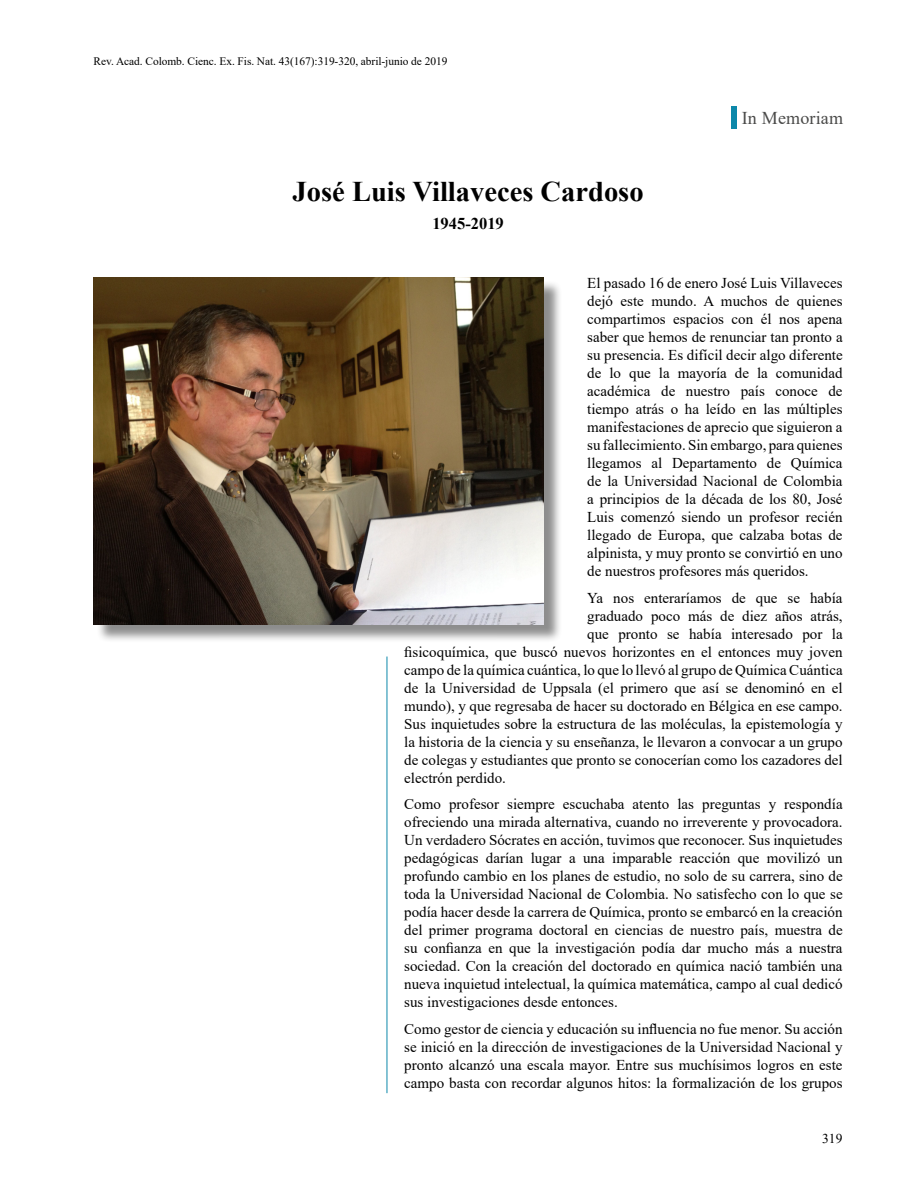
<style>
.page{position:relative;width:915px;height:1191px;background:#fff}
.page>*{position:absolute;margin:0;border:0;box-sizing:border-box;transform-origin:0 0}
.t1{font:700 28.5px "Times New Roman";color:#000}
.t2{font:18px "Times New Roman";letter-spacing:.01em;color:#4a4a49}
.t3{font:700 16.5px "Times New Roman";color:#000}
.t4{font:15px/18px "Times New Roman";color:#000;text-align:justify}
.t5{font:13.5px "Times New Roman";color:#000}
.t6{font:11.4px "Times New Roman";letter-spacing:-.005em;color:#000}
</style>
<div class="page">
<div style="left:730px;top:106px;width:6px;height:22px;background:#0d88aa"></div>
<hr style="left:386px;top:656px;width:1px;height:437px;background:#0d88aa">
<div style="left:96px;top:280px;width:466px;height:363px;background:#000;opacity:.45"></div>
<img style="left:94px;top:278px;width:449px;height:346px">
<p class="t6" style="left:94px;top:53px;width:355px">Rev. Acad. Colomb. Cienc. Ex. Fis. Nat. 43(167):319-320, abril-junio de 2019</p>
<h1 class="t1" style="left:292px;top:171px;width:352px">José Luis Villaveces Cardoso</h1>
<p class="t3" style="left:432px;top:212px;width:73px">1945-2019</p>
<p class="t2" style="left:741px;top:105px;width:103px">In Memoriam</p>
<p class="t4" style="left:587px;top:274px;width:257px">El pasado 16 de enero José Luis Villaveces dejó este mundo. A muchos de quienes compartimos espacios con él nos apena saber que hemos de renunciar tan pronto a su presencia. Es difícil decir algo diferente de lo que la mayoría de la comunidad académica de nuestro país conoce de tiempo atrás o ha leído en las múltiples manifestaciones de aprecio que siguieron a su fallecimiento. Sin embargo, para quienes llegamos al Departamento de Química de la Universidad Nacional de Colombia a principios de la década de los 80, José Luis comenzó siendo un profesor recién llegado de Europa, que calzaba botas de alpinista, y muy pronto se convirtió en uno de nuestros profesores más queridos.</p>
<p class="t4" style="left:587px;top:588px;width:257px">Ya nos enteraríamos de que se había</p>
<p class="t4" style="left:587px;top:606px;width:257px">graduado poco más de diez años atrás,</p>
<p class="t4" style="left:587px;top:624px;width:257px">que pronto se había interesado por la</p>
<p class="t4" style="left:404px;top:642px;width:439px">fisicoquímica, que buscó nuevos horizontes en el entonces muy joven</p>
<p class="t4" style="left:404px;top:660px;width:439px">campo de la química cuántica, lo que lo llevó al grupo de Química Cuántica</p>
<p class="t4" style="left:404px;top:678px;width:439px">de la Universidad de Uppsala (el primero que así se denominó en el</p>
<p class="t4" style="left:404px;top:696px;width:439px">mundo), y que regresaba de hacer su doctorado en Bélgica en ese campo.</p>
<p class="t4" style="left:404px;top:714px;width:439px">Sus inquietudes sobre la estructura de las moléculas, la epistemología y</p>
<p class="t4" style="left:404px;top:732px;width:439px">la historia de la ciencia y su enseñanza, le llevaron a convocar a un grupo</p>
<p class="t4" style="left:404px;top:750px;width:439px">de colegas y estudiantes que pronto se conocerían como los cazadores del</p>
<p class="t4" style="left:404px;top:768px;width:103px">electrón perdido.</p>
<p class="t4" style="left:404px;top:795px;width:439px">Como profesor siempre escuchaba atento las preguntas y respondía ofreciendo una mirada alternativa, cuando no irreverente y provocadora.<br>Un verdadero Sócrates en acción, tuvimos que reconocer. Sus inquietudes pedagógicas darían lugar a una imparable reacción que movilizó un profundo cambio en los planes de estudio, no solo de su carrera, sino de toda la Universidad Nacional de Colombia. No satisfecho con lo que se podía hacer desde la carrera de Química, pronto se embarcó en la creación del primer programa doctoral en ciencias de nuestro país, muestra de su confianza en que la investigación podía dar mucho más a nuestra sociedad. Con la creación del doctorado en química nació también una nueva inquietud intelectual, la química matemática, campo al cual dedicó sus investigaciones desde entonces.</p>
<p class="t4" style="left:404px;top:1019px;width:439px">Como gestor de ciencia y educación su influencia no fue menor. Su acción se inició en la dirección de investigaciones de la Universidad Nacional y pronto alcanzó una escala mayor. Entre sus muchísimos logros en este campo basta con recordar algunos hitos: la formalización de los grupos</p>
<p class="t5" style="left:821px;top:1128px;width:22px">319</p>
</div>
